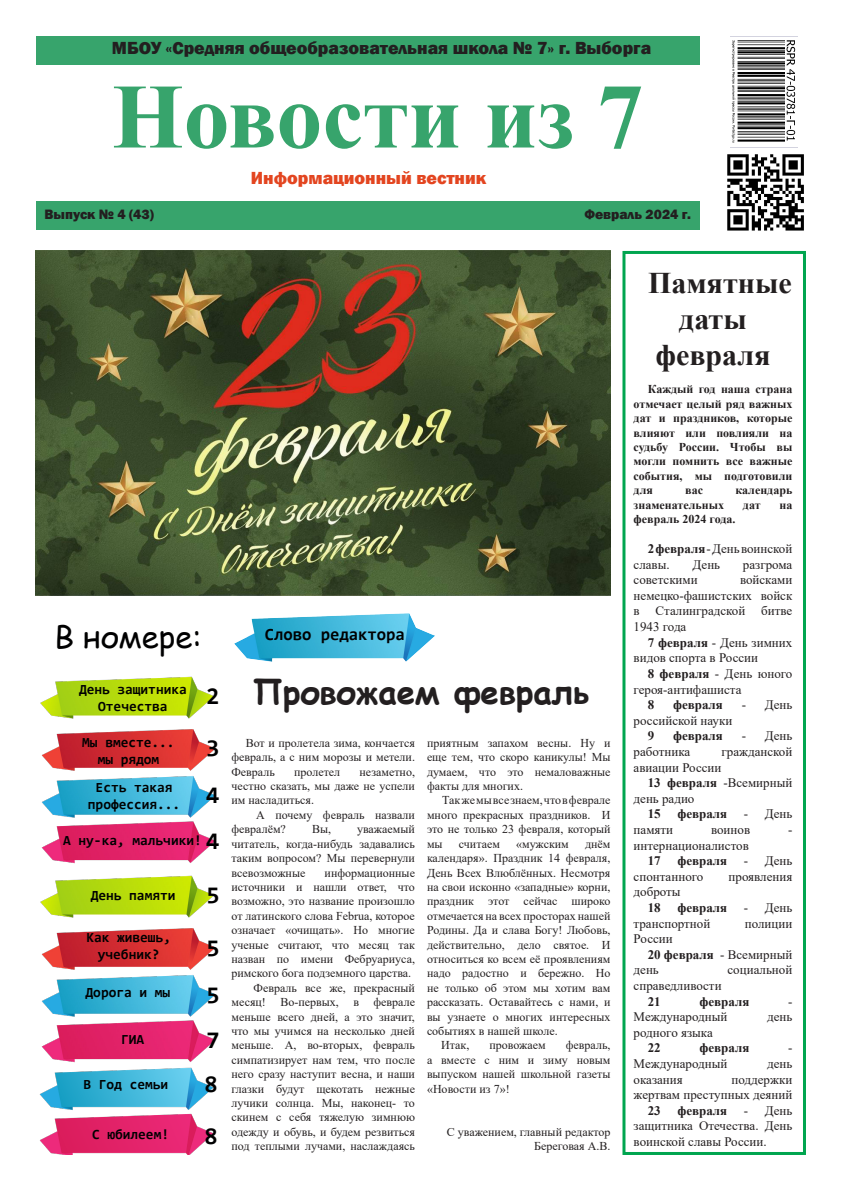
<style>
.page{position:relative;width:842px;height:1191px;background:#fff}
.page>*{position:absolute;margin:0;border:0;box-sizing:border-box;transform-origin:0 0}
.t1{font:700 92px "Times New Roman";color:#37a46c}
.t2{font:700 33px "Comic Sans MS";color:#231f20}
.t3{font:31px "Comic Sans MS";color:#000001}
.t4{font:700 30px/36px "Times New Roman";color:#231f20;text-align:center}
.t5{font:700 24px "Consolas";color:#000001}
.t6{font:800 18px "Franklin Gothic";color:#231f20}
.t7{font:800 18px "Franklin Gothic";color:#e34520}
.t8{font:700 17px "Consolas";color:#000001}
.t9{font:700 14px "Consolas";color:#000001}
.t10{font:800 14px "Franklin Gothic";color:#231f20}
.t11{font:13px/15.6px "Times New Roman";color:#231f20}
.t12{font:700 13px "Times New Roman";color:#231f20}
.t13{font:12px/14.4px "Times New Roman";color:#231f20;text-align:justify}
.t14{font:700 12px/14.4px "Times New Roman";color:#231f20;text-align:justify}
.s1{font-weight:700}
</style>
<div class="page">
<div style="left:36px;top:36px;width:663px;height:28px;background:#37a46c"></div>
<div style="left:36px;top:201px;width:663px;height:29px;background:#37a46c"></div>
<img style="left:731px;top:36px;width:66px;height:107px">
<img style="left:727px;top:154px;width:77px;height:77px">
<img style="left:40px;top:676px;width:176px;height:187px">
<img style="left:234px;top:613px;width:201px;height:49px">
<div style="left:622px;top:251px;width:184px;height:904px;border:3px solid #00a54f"></div>
<img style="left:36px;top:251px;width:574px;height:344px">
<img style="left:40px;top:863px;width:176px;height:200px">
<img style="left:39px;top:1067px;width:175px;height:88px">
<p class="t6" style="left:112px;top:36px;width:541px">МБОУ «Средняя общеобразовательная школа № 7» г. Выборга</p>
<p class="t1" style="left:112px;top:50px;width:533px">Новости из 7</p>
<p class="t7" style="left:251px;top:166px;width:237px">Информационный вестник</p>
<p class="t10" style="left:44px;top:205px;width:111px">Выпуск № 4 (43)</p>
<p class="t10" style="left:584px;top:205px;width:108px">Февраль 2024 г.</p>
<p class="t3" style="left:55px;top:614px;width:149px">В номере:</p>
<p class="t9" style="left:79px;top:680px;width:109px">День защитника</p>
<p class="t9" style="left:98px;top:697px;width:71px">Отечества</p>
<p class="t5" style="left:206px;top:681px;width:15px">2</p>
<p class="t9" style="left:82px;top:733px;width:94px">Мы вместе...</p>
<p class="t9" style="left:98px;top:750px;width:63px">мы рядом</p>
<p class="t5" style="left:206px;top:733px;width:15px">3</p>
<p class="t9" style="left:96px;top:778px;width:79px">Есть такая</p>
<p class="t9" style="left:88px;top:795px;width:94px">профессия...</p>
<p class="t5" style="left:206px;top:780px;width:15px">4</p>
<p class="t9" style="left:63px;top:831px;width:140px">А ну-ка, мальчики!</p>
<p class="t5" style="left:206px;top:825px;width:15px">4</p>
<p class="t5" style="left:206px;top:880px;width:15px">5</p>
<p class="t9" style="left:91px;top:886px;width:86px">День памяти</p>
<p class="t9" style="left:86px;top:929px;width:86px">Как живешь,</p>
<p class="t9" style="left:98px;top:945px;width:63px">учебник?</p>
<p class="t5" style="left:206px;top:932px;width:15px">5</p>
<p class="t9" style="left:86px;top:983px;width:86px">Дорога и мы</p>
<p class="t5" style="left:206px;top:979px;width:15px">5</p>
<p class="t9" style="left:121px;top:1030px;width:25px">ГИА</p>
<p class="t5" style="left:206px;top:1024px;width:15px">7</p>
<p class="t9" style="left:83px;top:1075px;width:86px">В Год семьи</p>
<p class="t9" style="left:92px;top:1125px;width:79px">С юбилеем!</p>
<p class="t5" style="left:204px;top:1120px;width:15px">8</p>
<p class="t5" style="left:205px;top:1069px;width:15px">8</p>
<p class="t8" style="left:265px;top:624px;width:142px">Слово редактора</p>
<p class="t2" style="left:253px;top:667px;width:338px">Провожаем февраль</p>
<p class="t13" style="left:231px;top:735px;width:185px;text-indent:14px">Вот и пролетела зима, кончается февраль, а с ним морозы и метели.<br>Февраль</p>
<p class="t13" style="left:231px;top:764px;width:185px;text-indent:128px">незаметно, честно сказать, мы даже не успели им насладиться.</p>
<p class="t13" style="left:231px;top:807px;width:185px;text-indent:25px">А почему февраль назвали февралём?</p>
<p class="t13" style="left:294px;top:764px;width:48px">пролетел</p>
<p class="t13" style="left:231px;top:821px;width:185px;text-indent:126px">уважаемый читатель, когда-нибудь задавались таким вопросом? Мы перевернули всевозможные</p>
<p class="t13" style="left:312px;top:821px;width:21px">Вы,</p>
<p class="t13" style="left:231px;top:865px;width:185px;text-indent:93px">информационные источники и нашли ответ, что возможно, это название произошло от латинского слова Februa, которое означает «очищать». Но многие ученые считают, что месяц так назван по имени Фебруариуса, римского бога подземного царства.</p>
<p class="t13" style="left:231px;top:980px;width:185px;text-indent:22px">Февраль все же, прекрасный месяц! Во-первых, в феврале меньше всего дней, а это значит, что мы учимся на несколько дней меньше. А, во-вторых, февраль симпатизирует нам тем, что после него сразу наступит весна, и наши глазки будут щекотать нежные лучики солнца. Мы, наконец- то скинем с себя тяжелую зимнюю одежду и обувь, и будем резвиться под теплыми лучами, наслаждаясь</p>
<p class="t13" style="left:427px;top:735px;width:185px">приятным запахом весны. Ну и еще тем, что скоро каникулы! Мы думаем, что это немаловажные факты для многих.</p>
<p class="t13" style="left:427px;top:793px;width:185px;text-indent:15px">Так же мы все знаем, что в феврале много прекрасных праздников. И это не только 23 февраля, который мы</p>
<p class="t13" style="left:427px;top:836px;width:185px;text-indent:158px">днём календаря». Праздник 14 февраля, День Всех Влюблённых. Несмотря на свои исконно «западные» корни, праздник этот сейчас широко отмечается на всех просторах нашей Родины. Да и слава Богу! Любовь, действительно, дело святое. И относиться ко всем её проявлениям надо радостно и бережно. Но не только об этом мы хотим вам рассказать. Оставайтесь с нами, и вы узнаете о многих интересных событиях в нашей школе.</p>
<p class="t13" style="left:441px;top:1037px;width:30px">Итак,</p>
<p class="t13" style="left:489px;top:1037px;width:58px">провожаем</p>
<p class="t13" style="left:459px;top:836px;width:43px">считаем</p>
<p class="t13" style="left:516px;top:836px;width:54px">«мужским</p>
<p class="t13" style="left:427px;top:1037px;width:185px;text-indent:139px">февраль, а вместе с ним и зиму новым выпуском нашей школьной газеты «Новости из 7»!</p>
<p class="t13" style="left:447px;top:1124px;width:165px;text-align:right">С уважением, главный редактор<br>Береговая А.В.</p>
<p class="t4" style="left:648px;top:264px;width:145px">Памятные даты февраля</p>
<p class="t14" style="left:634px;top:382px;width:160px;text-indent:14px">Каждый год наша страна отмечает целый ряд важных дат и праздников, которые влияют или повлияли на судьбу России. Чтобы вы могли помнить все важные события, мы подготовили для</p>
<p class="t14" style="left:685px;top:482px;width:19px">вас</p>
<p class="t14" style="left:735px;top:482px;width:58px">календарь</p>
<p class="t14" style="left:634px;top:497px;width:92px">знаменательных</p>
<p class="t14" style="left:743px;top:497px;width:19px">дат</p>
<p class="t14" style="left:779px;top:497px;width:14px">на</p>
<p class="t14" style="left:634px;top:511px;width:103px">февраль 2024 года.</p>
<p class="t11" style="left:634px;top:540px;width:160px;text-indent:14px"><span class="s1">2 февраля</span> - День воинской славы.</p>
<p class="t11" style="left:692px;top:556px;width:29px">День</p>
<p class="t11" style="left:743px;top:556px;width:51px">разгрома</p>
<p class="t11" style="left:634px;top:571px;width:66px">советскими</p>
<p class="t11" style="left:634px;top:571px;width:160px;text-align:justify;text-indent:106px">войсками немецко-фашистских войск в Сталинградской битве 1943 года</p>
<p class="t11" style="left:634px;top:634px;width:160px;text-indent:14px"><span class="s1">7 февраля</span> - День зимних видов спорта в России</p>
<p class="t11" style="left:634px;top:665px;width:160px;text-indent:14px"><span class="s1">8 февраля</span> - День юного героя-антифашиста</p>
<p class="t12" style="left:648px;top:695px;width:8px">8</p>
<p class="t12" style="left:673px;top:695px;width:51px">февраля</p>
<p class="t11" style="left:742px;top:696px;width:52px">- День</p>
<p class="t11" style="left:634px;top:712px;width:100px">российской науки</p>
<p class="t12" style="left:648px;top:726px;width:8px">9</p>
<p class="t12" style="left:673px;top:726px;width:51px">февраля</p>
<p class="t11" style="left:742px;top:727px;width:52px">- День</p>
<p class="t11" style="left:634px;top:743px;width:58px">работника</p>
<p class="t11" style="left:634px;top:743px;width:160px;text-indent:88px">гражданской авиации России</p>
<p class="t11" style="left:634px;top:774px;width:160px;text-indent:14px"><span class="s1">13 февраля</span> -Всемирный день радио</p>
<p class="t12" style="left:648px;top:804px;width:14px">15</p>
<p class="t12" style="left:677px;top:804px;width:51px">февраля</p>
<p class="t11" style="left:744px;top:805px;width:50px">- День</p>
<p class="t11" style="left:634px;top:821px;width:41px">памяти</p>
<p class="t11" style="left:711px;top:821px;width:41px">воинов</p>
<p class="t11" style="left:788px;top:821px;width:6px">-</p>
<p class="t11" style="left:634px;top:837px;width:117px">интернационалистов</p>
<p class="t12" style="left:648px;top:851px;width:14px">17</p>
<p class="t12" style="left:677px;top:851px;width:51px">февраля</p>
<p class="t11" style="left:744px;top:852px;width:50px">- День</p>
<p class="t11" style="left:634px;top:868px;width:71px">спонтанного</p>
<p class="t11" style="left:728px;top:868px;width:65px">проявления</p>
<p class="t11" style="left:634px;top:883px;width:48px">доброты</p>
<p class="t12" style="left:648px;top:898px;width:14px">18</p>
<p class="t12" style="left:677px;top:898px;width:51px">февраля</p>
<p class="t11" style="left:744px;top:899px;width:50px">- День</p>
<p class="t11" style="left:634px;top:915px;width:78px">транспортной</p>
<p class="t11" style="left:745px;top:915px;width:49px">полиции</p>
<p class="t11" style="left:634px;top:930px;width:41px">России</p>
<p class="t11" style="left:634px;top:946px;width:160px;text-indent:14px"><span class="s1">20 февраля</span> - Всемирный день</p>
<p class="t11" style="left:727px;top:961px;width:66px">социальной</p>
<p class="t11" style="left:634px;top:977px;width:89px">справедливости</p>
<p class="t12" style="left:648px;top:992px;width:14px">21</p>
<p class="t12" style="left:699px;top:992px;width:51px">февраля</p>
<p class="t11" style="left:788px;top:993px;width:6px">-</p>
<p class="t11" style="left:634px;top:1008px;width:95px">Международный</p>
<p class="t11" style="left:767px;top:1008px;width:27px">день</p>
<p class="t11" style="left:634px;top:1024px;width:81px">родного языка</p>
<p class="t12" style="left:648px;top:1038px;width:14px">22</p>
<p class="t12" style="left:699px;top:1038px;width:51px">февраля</p>
<p class="t11" style="left:788px;top:1039px;width:6px">-</p>
<p class="t11" style="left:634px;top:1055px;width:95px">Международный</p>
<p class="t11" style="left:767px;top:1055px;width:27px">день</p>
<p class="t11" style="left:634px;top:1071px;width:51px">оказания</p>
<p class="t11" style="left:634px;top:1071px;width:160px;text-align:right">поддержки<br>жертвам преступных деяний</p>
<p class="t12" style="left:648px;top:1101px;width:14px">23</p>
<p class="t12" style="left:677px;top:1101px;width:51px">февраля</p>
<p class="t11" style="left:634px;top:1102px;width:160px;text-align:justify;text-indent:110px">- День защитника Отечества. День воинской славы России.</p>
</div>
